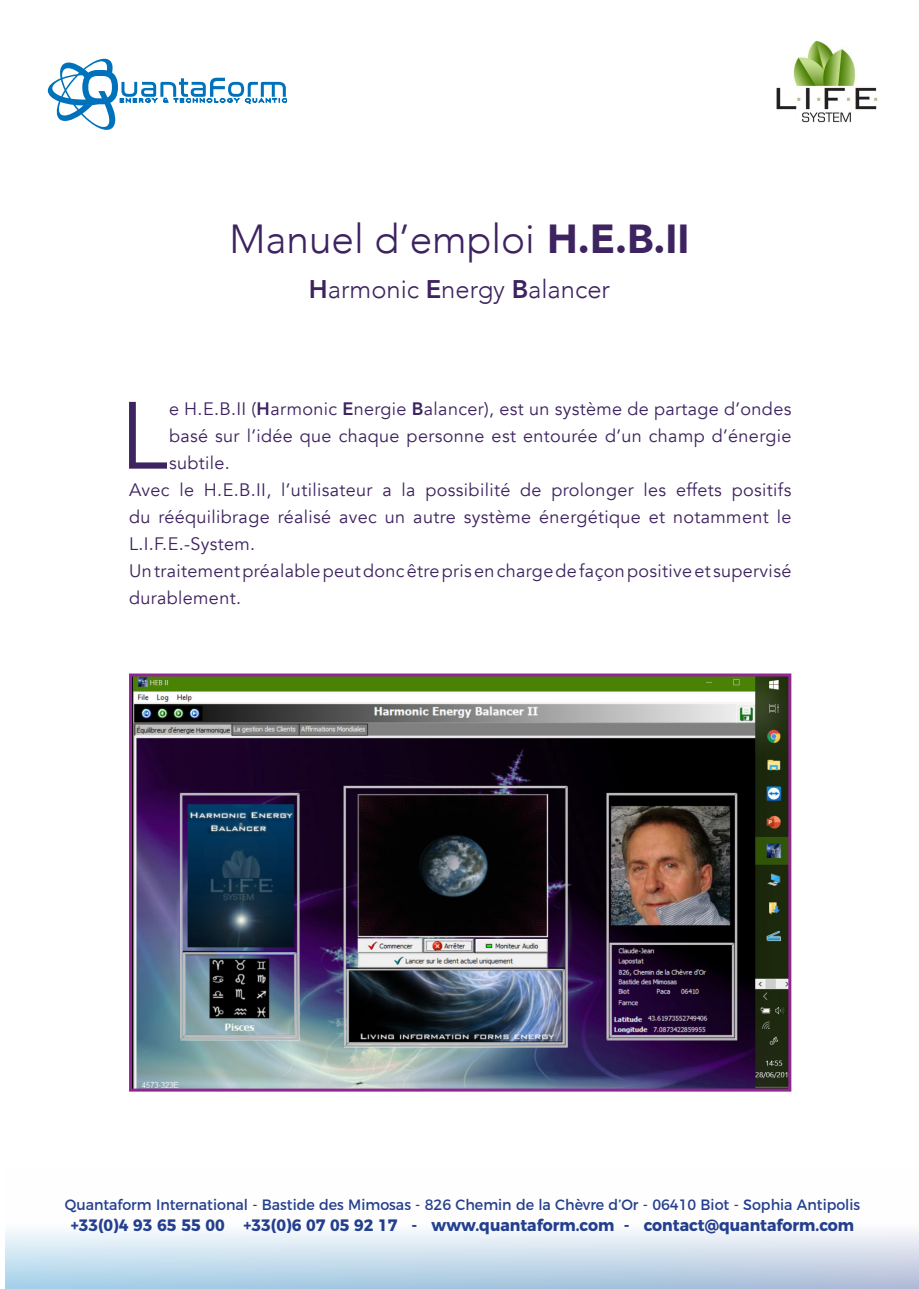
<style>
.page{position:relative;width:919px;height:1289px;background:#fff}
.page>*{position:absolute;margin:0;border:0;box-sizing:border-box;transform-origin:0 0}
.t1{font:94.2px "Avenir";color:#3d235f}
.t2{font:300 40.5px "Avenir";color:#3d235f}
.t3{font:300 25.5px "Avenir";color:#3d235f}
.t4{font:18px/27px "Avenir";letter-spacing:.02em;color:#3d235f;text-align:justify}
.Normal_Text_2{font:700 16.5px "Montserrat";color:#253f8e;scale:.95 1}
.Normal_Text_2-2{font:15px "Montserrat";color:#253f8e;scale:.95 1}
.s1{font-weight:900}
.s2{font-weight:800}
</style>
<div class="page">
<svg style="left:6px;top:1230px;width:912px;height:58px;background:#ccdeec"></svg>
<svg style="left:48px;top:58px;width:239px;height:72px"></svg>
<img style="left:776px;top:40px;width:102px;height:83px">
<img style="left:133px;top:677px;width:654px;height:410px">
<div style="left:129px;top:673px;width:662px;height:418px;border:3px solid #90268f"></div>
<p class="t2" style="left:229px;top:215px;width:461px">Manuel d’emploi <span class="s1">H.E.B.II</span></p>
<p class="t3" style="left:309px;top:274px;width:302px"><span class="s2">H</span>armonic <span class="s2">E</span>nergy <span class="s2">B</span>alancer</p>
<p class="t1" style="left:120px;top:380px;width:49px">L</p>
<p class="t4" style="left:169px;top:395px;width:623px">e H.E.B.II (<span class="s2">H</span>armonic <span class="s2">E</span>nergie <span class="s2">B</span>alancer), est un système de partage d’ondes basé sur l’idée que chaque personne est entourée d’un champ d’énergie subtile.</p>
<p class="t4" style="left:129px;top:476px;width:663px">Avec le H.E.B.II, l’utilisateur a la possibilité de prolonger les effets positifs du rééquilibrage réalisé avec un autre système énergétique et notamment le L.I.F.E.-System.</p>
<p class="t4" style="left:129px;top:557px;width:663px">Un traitement préalable peut donc être pris en charge de façon positive et supervisé durablement.</p>
<p class="Normal_Text_2-2" style="left:65px;top:1192px;width:838px">Quantaform International - Bastide des Mimosas - 826 Chemin de la Chèvre d’Or - 06410 Biot - Sophia Antipolis</p>
<p class="Normal_Text_2" style="left:71px;top:1211px;width:826px">+33(0)4 93 65 55 00 +33(0)6 07 05 92 17 - www.quantaform.com - contact@quantaform.com</p>
</div>
